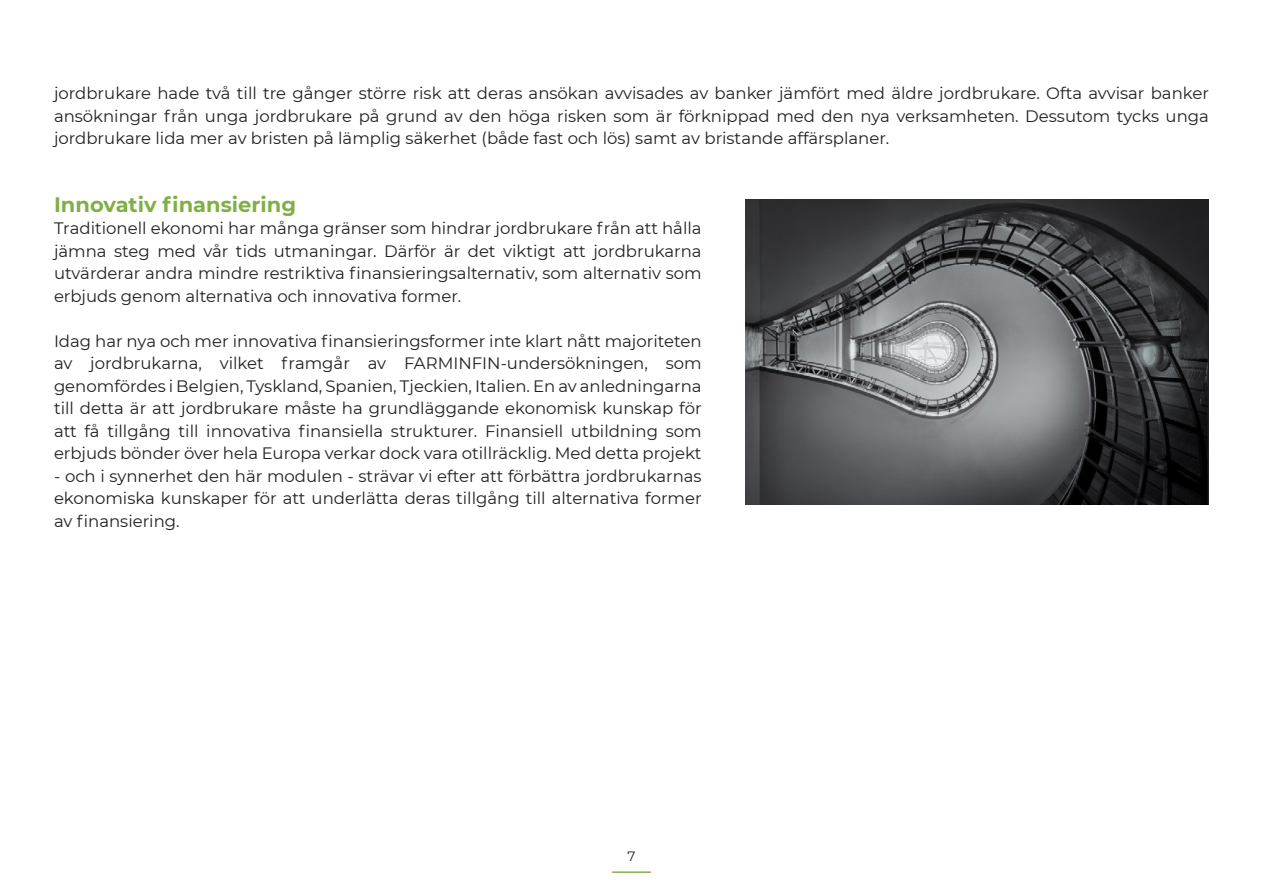
<style>
.page{position:relative;width:1263px;height:893px;background:#fff}
.page>*{position:absolute;margin:0;border:0;box-sizing:border-box;transform-origin:0 0}
.t1{font:700 21px "Montserrat";color:#80b045}
.t2{font:16.5px/22.5px "Montserrat";color:#231f20;text-align:justify}
.t3{font:13.5px "Montserrat";color:#231f20}
</style>
<div class="page">
<hr style="left:612px;top:871px;width:39px;height:2px;background:#80b045">
<img style="left:746px;top:200px;width:463px;height:304px">
<p class="t2" style="left:54px;top:81px;width:1156px">jordbrukare hade två till tre gånger större risk att deras ansökan avvisades av banker jämfört med äldre jordbrukare. Ofta avvisar banker ansökningar från unga jordbrukare på grund av den höga risken som är förknippad med den nya verksamheten. Dessutom tycks unga jordbrukare lida mer av bristen på lämplig säkerhet (både fast och lös) samt av bristande affärsplaner.</p>
<p class="t1" style="left:54px;top:189px;width:244px">Innovativ finansiering</p>
<p class="t2" style="left:54px;top:216px;width:649px">Traditionell ekonomi har många gränser som hindrar jordbrukare från att hålla jämna steg med vår tids utmaningar. Därför är det viktigt att jordbrukarna utvärderar andra mindre restriktiva finansieringsalternativ, som alternativ som erbjuds genom alternativa och innovativa former.</p>
<p class="t2" style="left:54px;top:329px;width:649px">Idag har nya och mer innovativa finansieringsformer inte klart nått majoriteten av jordbrukarna, vilket framgår av FARMINFIN-undersökningen, som genomfördes i Belgien, Tyskland, Spanien, Tjeckien, Italien. En av anledningarna till detta är att jordbrukare måste ha grundläggande ekonomisk kunskap för att få tillgång till innovativa finansiella strukturer. Finansiell utbildning som erbjuds bönder över hela Europa verkar dock vara otillräcklig. Med detta projekt</p>
<p class="t2" style="left:54px;top:464px;width:649px">- och i synnerhet den här modulen - strävar vi efter att förbättra jordbrukarnas ekonomiska kunskaper för att underlätta deras tillgång till alternativa former av finansiering.</p>
<p class="t3" style="left:627px;top:847px;width:9px">7</p>
</div>
